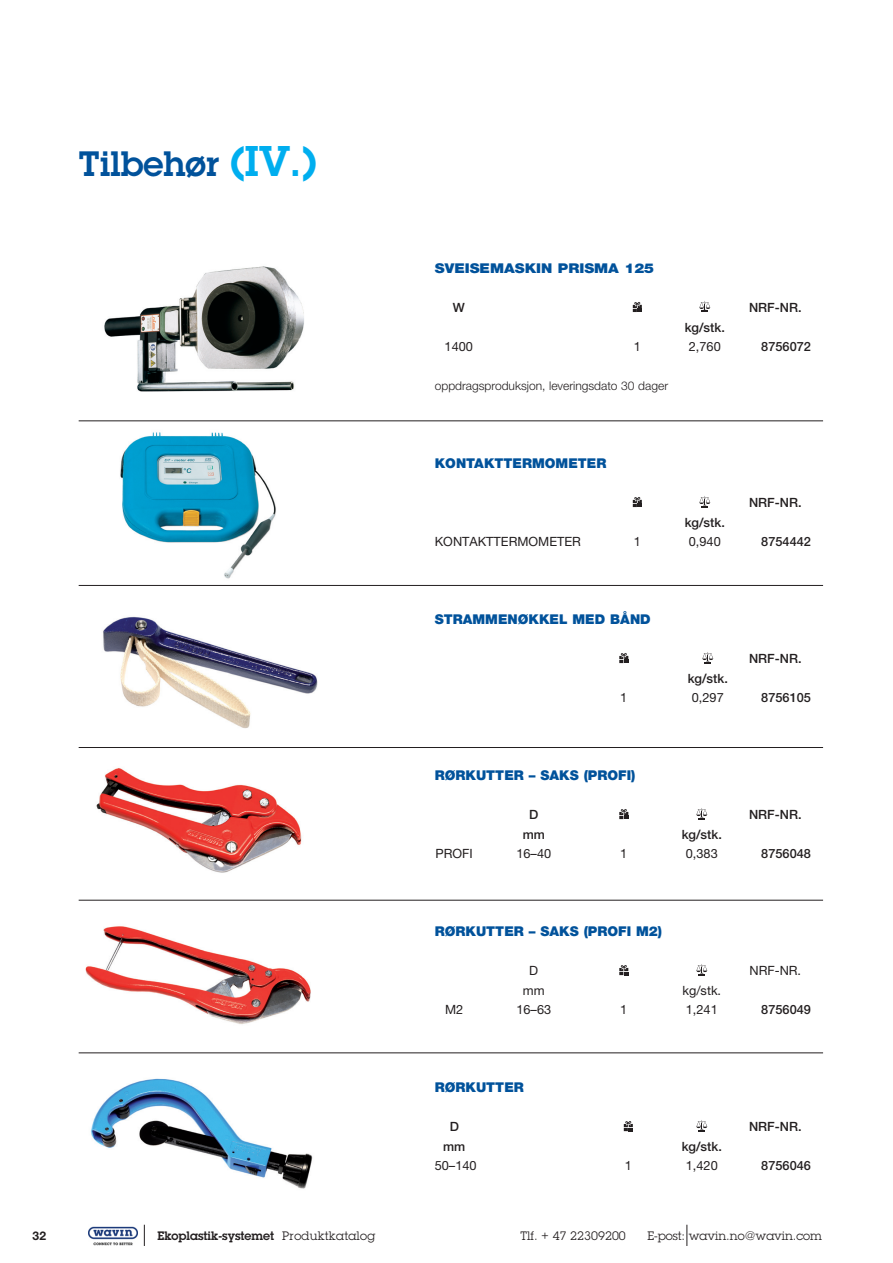
<style>
.page{position:relative;width:893px;height:1263px;background:#fff}
.page>*{position:absolute;margin:0;border:0;box-sizing:border-box;transform-origin:0 0}
.t1{font:600 34.5px "Lubalin Graphfor Wavin";color:#01529b}
.t2{font:900 13.5px "Helvetica Neue LT Pro";color:#01529b}
.t3{font:900 13.5px "Helvetica Neue LT Pro";color:#01529b;scale:1.1 1}
.t4{font:500 12.75px "Helvetica Neue LT Pro";color:#231f20}
.t5{font:12.75px "Helvetica Neue LT Pro";color:#231f20}
.t6{font:12px "Lubalin Graphfor Wavin";color:#231f20}
.t7{font:300 12px "Helvetica Neue LT Pro";color:#231f20}
.t8{font:600 12px "Lubalin Graphfor Wavin";color:#231f20}
.t9{font:700 12px "Helvetica Neue LT Pro";color:#231f20}
.s1{font-size:42px;color:#00aeef}
.s2{font-weight:400}
</style>
<div class="page">
<svg style="left:144px;top:1225px;width:1px;height:21px"></svg>
<svg style="left:686px;top:1225px;width:1px;height:21px"></svg>
<img style="left:88px;top:1226px;width:50px;height:20px">
<svg style="left:633px;top:302px;width:9px;height:10px"></svg>
<svg style="left:699px;top:301px;width:11px;height:11px"></svg>
<svg style="left:633px;top:497px;width:9px;height:10px"></svg>
<svg style="left:699px;top:496px;width:11px;height:11px"></svg>
<svg style="left:619px;top:653px;width:9px;height:10px"></svg>
<svg style="left:702px;top:652px;width:11px;height:11px"></svg>
<svg style="left:619px;top:809px;width:9px;height:10px"></svg>
<svg style="left:696px;top:808px;width:11px;height:11px"></svg>
<svg style="left:619px;top:965px;width:9px;height:10px"></svg>
<svg style="left:696px;top:964px;width:11px;height:11px"></svg>
<svg style="left:624px;top:1121px;width:9px;height:10px"></svg>
<svg style="left:696px;top:1120px;width:11px;height:11px"></svg>
<img style="left:85px;top:926px;width:226px;height:98px">
<img style="left:90px;top:1078px;width:223px;height:111px">
<img style="left:96px;top:768px;width:206px;height:105px">
<hr style="left:79px;top:420px;width:744px;height:1px;background:#231f20">
<hr style="left:79px;top:900px;width:744px;height:1px;background:#231f20">
<hr style="left:79px;top:1052px;width:744px;height:1px;background:#231f20">
<img style="left:103px;top:616px;width:215px;height:112px">
<img style="left:120px;top:432px;width:156px;height:147px">
<img style="left:104px;top:266px;width:200px;height:126px">
<hr style="left:79px;top:747px;width:744px;height:1px;background:#231f20">
<hr style="left:79px;top:585px;width:744px;height:1px;background:#231f20">
<h1 class="t1" style="left:79px;top:140px;width:240px">Tilbehør <span class="s1">(IV.)</span></h1>
<p class="t3" style="left:435px;top:260px;width:201px">SVEISEMASKIN PRISMA 125</p>
<p class="t4" style="left:453px;top:300px;width:14px">W</p>
<p class="t4" style="left:749px;top:300px;width:54px">NRF-NR.</p>
<p class="t4" style="left:685px;top:319px;width:42px">kg/stk.</p>
<p class="t5" style="left:445px;top:339px;width:30px">1400</p>
<p class="t5" style="left:634px;top:339px;width:9px">1</p>
<p class="t5" style="left:689px;top:339px;width:33px">2,760</p>
<p class="t4" style="left:761px;top:339px;width:51px">8756072</p>
<p class="t7" style="left:435px;top:378px;width:235px">oppdragsproduksjon, leveringsdato 30 dager</p>
<p class="t2" style="left:435px;top:455px;width:173px">KONTAKTTERMOMETER</p>
<p class="t4" style="left:685px;top:514px;width:42px">kg/stk.</p>
<p class="t4" style="left:749px;top:495px;width:54px">NRF-NR.</p>
<p class="t5" style="left:435px;top:534px;width:148px">KONTAKTTERMOMETER</p>
<p class="t5" style="left:634px;top:534px;width:9px">1</p>
<p class="t5" style="left:689px;top:534px;width:33px">0,940</p>
<p class="t4" style="left:761px;top:534px;width:51px">8754442</p>
<p class="t2" style="left:435px;top:611px;width:217px">STRAMMENØKKEL MED BÅND</p>
<p class="t4" style="left:688px;top:670px;width:42px">kg/stk.</p>
<p class="t4" style="left:749px;top:651px;width:54px">NRF-NR.</p>
<p class="t5" style="left:620px;top:690px;width:9px">1</p>
<p class="t5" style="left:692px;top:690px;width:33px">0,297</p>
<p class="t4" style="left:761px;top:690px;width:51px">8756105</p>
<p class="t2" style="left:435px;top:767px;width:202px">RØRKUTTER – SAKS (PROFI)</p>
<p class="t4" style="left:529px;top:807px;width:11px">D</p>
<p class="t4" style="left:749px;top:807px;width:54px">NRF-NR.</p>
<p class="t4" style="left:523px;top:826px;width:24px">mm</p>
<p class="t4" style="left:682px;top:826px;width:42px">kg/stk.</p>
<p class="t5" style="left:436px;top:846px;width:39px">PROFI</p>
<p class="t5" style="left:516px;top:846px;width:36px">16–40</p>
<p class="t5" style="left:620px;top:846px;width:9px">1</p>
<p class="t5" style="left:686px;top:846px;width:33px">0,383</p>
<p class="t4" style="left:761px;top:846px;width:51px">8756048</p>
<p class="t2" style="left:435px;top:923px;width:229px">RØRKUTTER – SAKS (PROFI M2)</p>
<p class="t5" style="left:529px;top:963px;width:10px">D</p>
<p class="t5" style="left:749px;top:963px;width:53px">NRF-NR.</p>
<p class="t5" style="left:523px;top:982px;width:23px">mm</p>
<p class="t5" style="left:682px;top:982px;width:40px">kg/stk.</p>
<p class="t5" style="left:445px;top:1002px;width:20px">M2</p>
<p class="t5" style="left:516px;top:1002px;width:36px">16–63</p>
<p class="t5" style="left:620px;top:1002px;width:9px">1</p>
<p class="t5" style="left:686px;top:1002px;width:33px">1,241</p>
<p class="t4" style="left:761px;top:1002px;width:51px">8756049</p>
<p class="t2" style="left:435px;top:1079px;width:91px">RØRKUTTER</p>
<p class="t4" style="left:450px;top:1119px;width:11px">D</p>
<p class="t4" style="left:749px;top:1119px;width:54px">NRF-NR.</p>
<p class="t4" style="left:443px;top:1138px;width:24px">mm</p>
<p class="t4" style="left:682px;top:1138px;width:42px">kg/stk.</p>
<p class="t5" style="left:435px;top:1158px;width:43px">50–140</p>
<p class="t5" style="left:625px;top:1158px;width:9px">1</p>
<p class="t5" style="left:686px;top:1158px;width:33px">1,420</p>
<p class="t4" style="left:761px;top:1158px;width:51px">8756046</p>
<p class="t9" style="left:33px;top:1228px;width:15px">32</p>
<p class="t8" style="left:157px;top:1228px;width:219px">Ekoplastik-systemet <span class="s2">Produktkatalog</span></p>
<p class="t6" style="left:521px;top:1228px;width:107px">Tlf. + 47 22309200</p>
<p class="t6" style="left:647px;top:1228px;width:176px">E-post: wavin.no@wavin.com</p>
</div>
